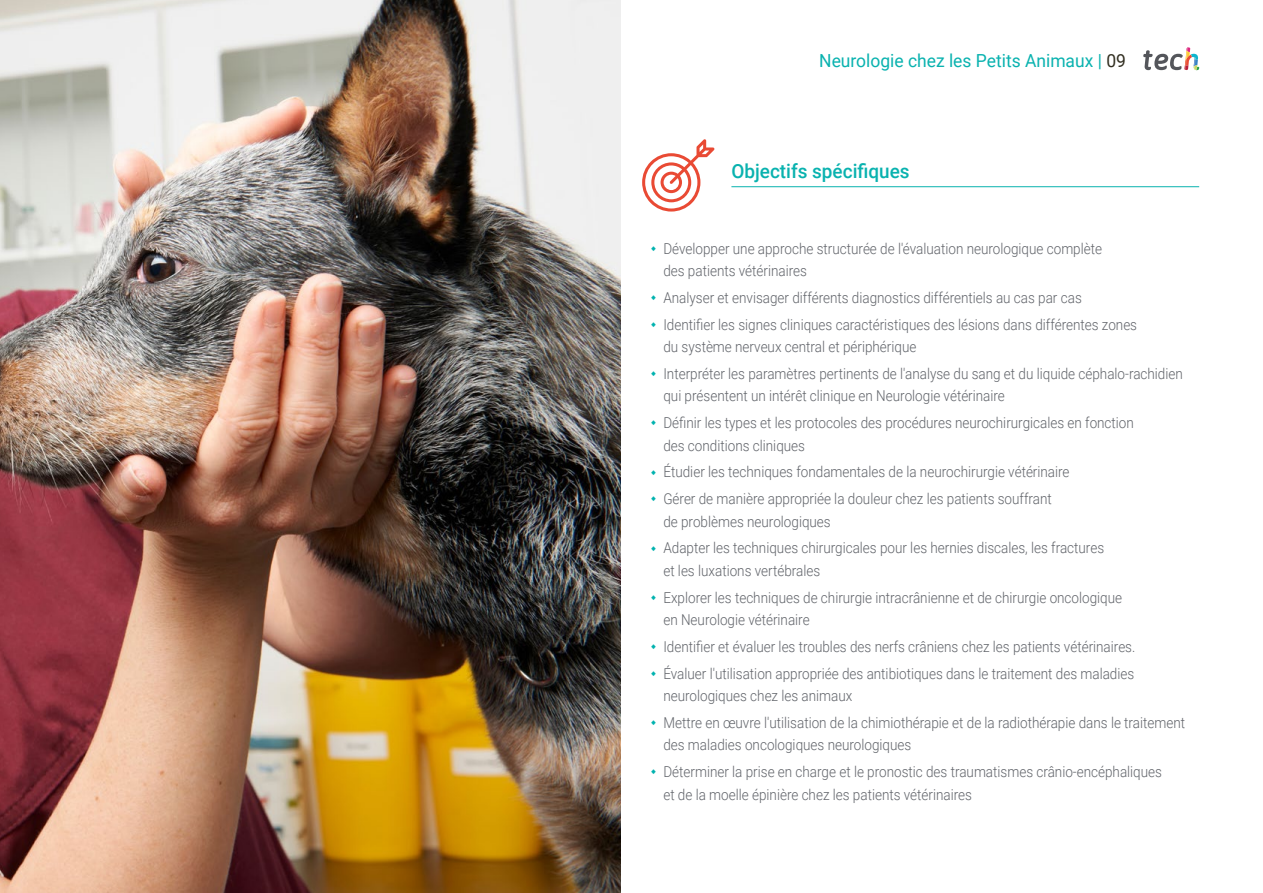
<style>
.page{position:relative;width:1263px;height:893px;background:#fff}
.page>*{position:absolute;margin:0;border:0;box-sizing:border-box;transform-origin:0 0}
.t1{font:500 19.5px "Roboto";color:#09b2af}
.t2{font:18px "Roboto";color:#09b2af}
.t3{font:300 15px/26.7px "Roboto";color:#61646a;scale:.9 1}
.s1{color:#312e20}
</style>
<div class="page">
<img style="left:0;top:0;width:621px;height:893px">
<hr style="left:731px;top:186px;width:468px;height:1px;background:#09b2af">
<svg style="left:642px;top:139px;width:72px;height:73px"></svg>
<svg style="left:1143px;top:47px;width:56px;height:24px"></svg>
<p class="t2" style="left:819px;top:48px;width:308px">Neurologie chez les Petits Animaux | <span class="s1">09</span></p>
<h1 class="t1" style="left:731px;top:158px;width:180px">Objectifs spécifiques</h1>
<p class="t3" style="left:663px;top:236px;width:489px;line-height:22.5px">Développer une approche structurée de l'évaluation neurologique complète des patients vétérinaires</p>
<p class="t3" style="left:663px;top:284px;width:528px">Analyser et envisager différents diagnostics différentiels au cas par cas<br>Identifier les signes cliniques caractéristiques des lésions dans différentes zones</p>
<p class="t3" style="left:663px;top:333px;width:579px">du système nerveux central et périphérique<br>Interpréter les paramètres pertinents de l'analyse du sang et du liquide céphalo-rachidien</p>
<p class="t3" style="left:663px;top:382px;width:524px">qui présentent un intérêt clinique en Neurologie vétérinaire<br>Définir les types et les protocoles des procédures neurochirurgicales en fonction</p>
<p class="t3" style="left:663px;top:431px;width:453px">des conditions cliniques<br>Étudier les techniques fondamentales de la neurochirurgie vétérinaire<br>Gérer de manière appropriée la douleur chez les patients souffrant</p>
<p class="t3" style="left:663px;top:507px;width:491px">de problèmes neurologiques<br>Adapter les techniques chirurgicales pour les hernies discales, les fractures</p>
<p class="t3" style="left:663px;top:557px;width:511px">et les luxations vertébrales<br>Explorer les techniques de chirurgie intracrânienne et de chirurgie oncologique</p>
<p class="t3" style="left:663px;top:606px;width:526px">en Neurologie vétérinaire<br>Identifier et évaluer les troubles des nerfs crâniens chez les patients vétérinaires.<br>Évaluer l'utilisation appropriée des antibiotiques dans le traitement des maladies</p>
<p class="t3" style="left:663px;top:682px;width:581px">neurologiques chez les animaux<br>Mettre en œuvre l'utilisation de la chimiothérapie et de la radiothérapie dans le traitement</p>
<p class="t3" style="left:663px;top:731px;width:556px">des maladies oncologiques neurologiques<br>Déterminer la prise en charge et le pronostic des traumatismes crânio-encéphaliques</p>
<p class="t3" style="left:663px;top:780px;width:344px">et de la moelle épinière chez les patients vétérinaires</p>
</div>
